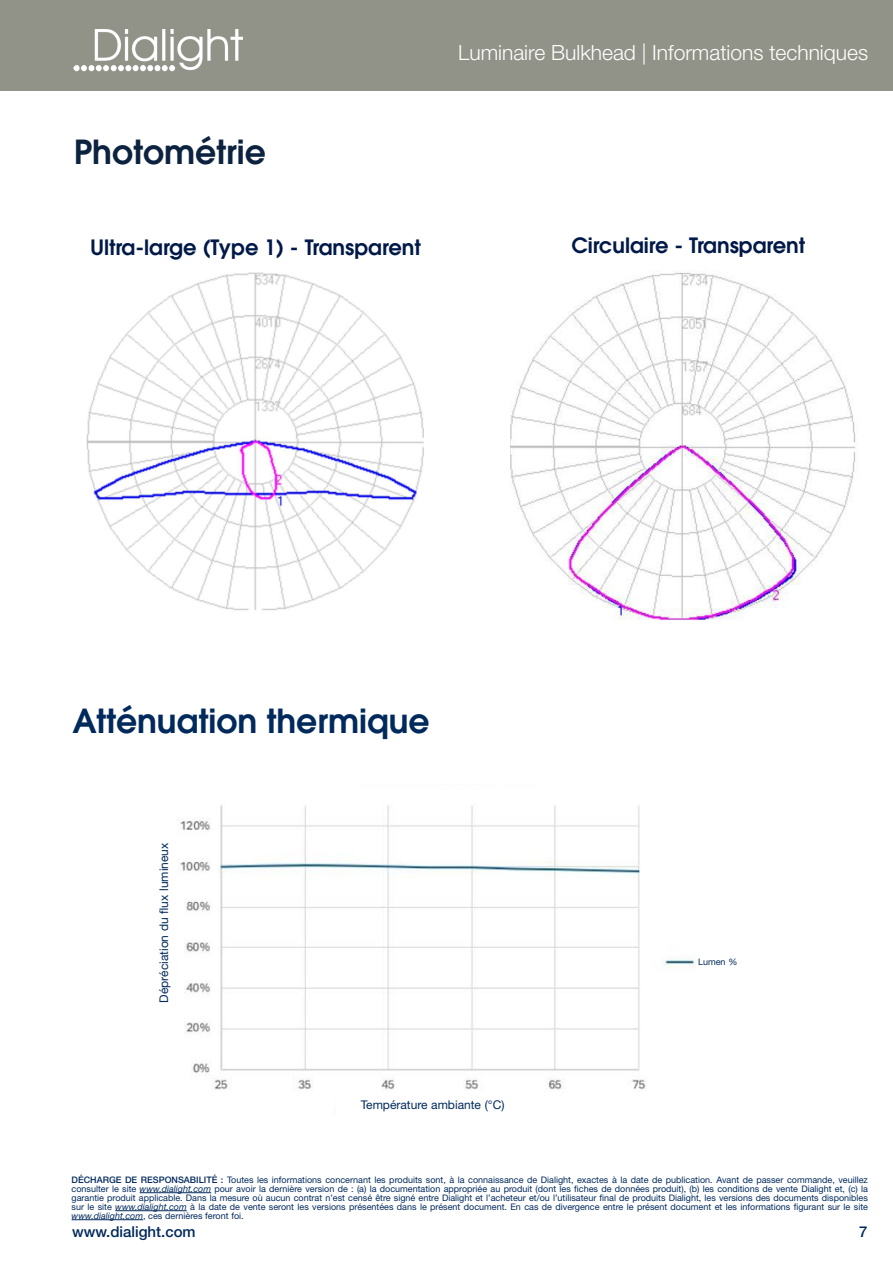
<style>
.page{position:relative;width:893px;height:1263px;background:#fff}
.page>*{position:absolute;margin:0;border:0;box-sizing:border-box;transform-origin:0 0}
.Page_Title{font:600 33px "ITC Avant Garde Std";color:#00295c}
.Page_Title-2{font:600 33px "ITC Avant Garde Std";color:#0c2340}
.t1{font:300 21px "Helvetica Neue LT Std";color:#fff}
.Page_Title-3{font:600 21px "ITC Avant Garde Std";color:#001948}
.t2{font:500 15px "Helvetica Neue LT Std";color:#00295c}
.t3{font:12px "Helvetica Neue LT Std";color:#00295c}
.t4{font:9px/9px "Helvetica Neue LT Std";color:#00295c;text-align:justify}
.s1{font-weight:500}
.s2{font-style:italic}
</style>
<div class="page">
<img style="left:178px;top:805px;width:517px;height:285px">
<div style="left:0;top:0;width:893px;height:91px;background:#919388"></div>
<img style="left:73px;top:30px;width:170px;height:42px">
<hr style="left:140px;top:1192px;width:71px;height:1px;background:#00295c">
<hr style="left:115px;top:1210px;width:72px;height:1px;background:#00295c">
<hr style="left:72px;top:1219px;width:71px;height:1px;background:#00295c">
<img style="left:86px;top:272px;width:338px;height:338px">
<img style="left:511px;top:272px;width:345px;height:348px">
<p class="Page_Title-2" style="left:74px;top:131px;width:194px">Photométrie</p>
<p class="t1" style="left:458px;top:39px;width:411px">Luminaire Bulkhead | Inform tions techn ques</p>
<p class="t1" style="left:650px;top:39px;width:218px">High Bay | Modèle filaire</p>
<p class="Page_Title-3" style="left:91px;top:233px;width:332px">Ultra-large (Type 1) - Transparent</p>
<p class="Page_Title-3" style="left:571px;top:232px;width:235px">Circulaire - Transparent</p>
<p class="Page_Title" style="left:72px;top:700px;width:359px">Atténuation thermique</p>
<p class="t3" style="left:157px;top:1003px;width:161px;rotate:-90deg">Dépréciation du flux lumineux</p>
<p class="t3" style="left:361px;top:1098px;width:145px">Température ambiante (°C)</p>
<p class="t4" style="left:698px;top:957px;width:41px">Lumen %</p>
<p class="t4" style="left:72px;top:1175px;width:798px"><span class="s1">DÉCHARGE DE RESPONSABILITÉ :</span> Toutes les informations concernant les produits sont, à la connaissance de Dialight, exactes à la date de publication. Avant de passer commande, veuillez consulter le site <span class="s2">www.dialight.com</span> pour avoir la dernière version de : (a) la documentation appropriée au produit (dont les fiches de données produit), (b) les conditions de vente Dialight et, (c) la garantie produit applicable. Dans la mesure où aucun contrat n’est censé être signé entre Dialight et l’acheteur et/ou l’utilisateur final de produits Dialight, les versions des documents disponibles sur le site <span class="s2">www.dialight.com</span> à la date de vente seront les versions présentées dans le présent document. En cas de divergence entre le présent document et les informations figurant sur le site <span class="s2">www.dialight.com</span>, ces dernières feront foi.</p>
<p class="t2" style="left:72px;top:1223px;width:125px">www.dialight.com</p>
<p class="t2" style="left:859px;top:1223px;width:10px">7</p>
</div>
